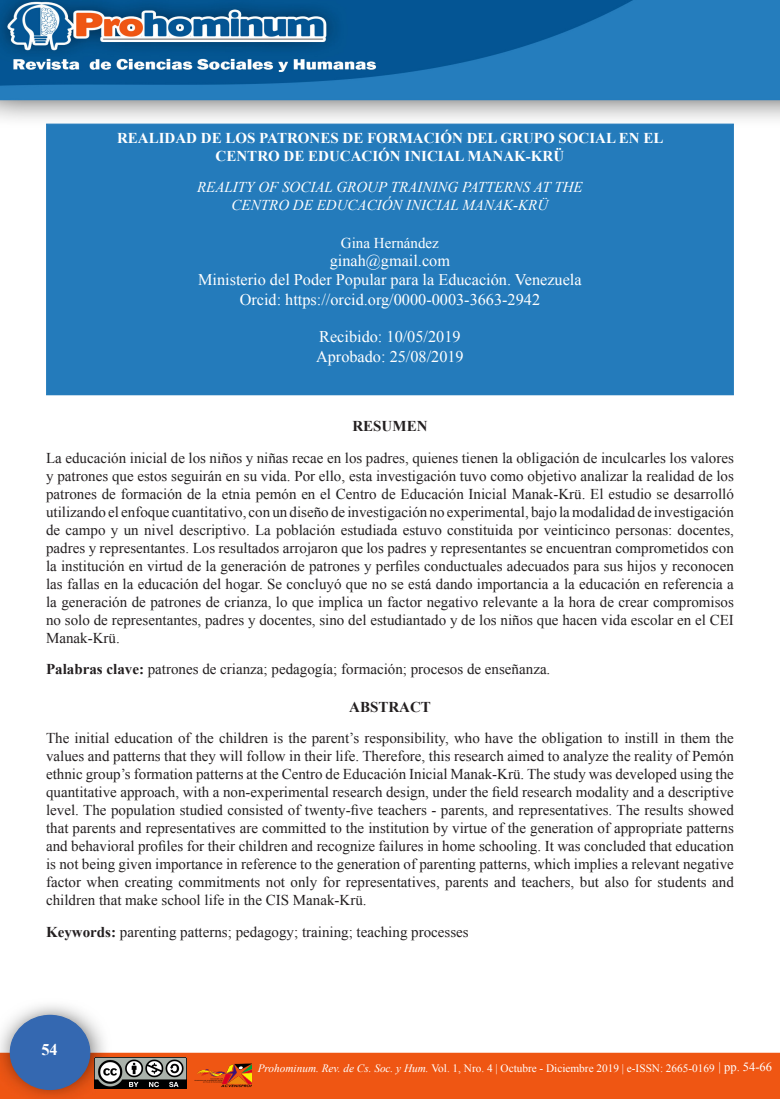
<style>
.page{position:relative;width:780px;height:1099px;background:#fff}
.page>*{position:absolute;margin:0;border:0;box-sizing:border-box;transform-origin:0 0}
.t1{font:16.25px "Times New Roman";color:#fff}
.t2{font:700 16.25px "Times New Roman";color:#fff}
.t3{font:15px/18px "Times New Roman";color:#231f20;text-align:justify}
.t4{font:700 15px "Times New Roman";color:#fff}
.t5{font:italic 15px "Times New Roman";color:#fff}
.t6{font:700 15px "Times New Roman";color:#231f20}
.t7{font:15px "Times New Roman";color:#fff}
.t8{font:12.5px "Times New Roman";color:#fff}
.t9{font:11.25px "Times New Roman";color:#fff}
.s1{font-weight:700}
.s2{font-style:italic}
</style>
<div class="page">
<img style="left:0;top:0;width:780px;height:141px">
<img style="left:0;top:1005px;width:780px;height:93px">
<div style="left:10px;top:1015px;width:80px;height:74px;background:#3468b1;border-radius:50%"></div>
<div style="left:10px;top:1014px;width:80px;height:76px;border:1px solid #3468b1;border-radius:50%"></div>
<img style="left:95px;top:1057px;width:91px;height:31px">
<img style="left:192px;top:1062px;width:59px;height:25px">
<div style="left:46px;top:124px;width:687px;height:271px;background:#247bbb"></div>
<p class="t4" style="left:117px;top:128px;width:548px">REALIDAD DE LOS PATRONES DE FORMACIÓN DEL GRUPO SOCIAL EN EL</p>
<p class="t4" style="left:216px;top:146px;width:350px">CENTRO DE EDUCACIÓN INICIAL MANAK-KRÜ</p>
<p class="t5" style="left:197px;top:177px;width:387px">REALITY OF SOCIAL GROUP TRAINING PATTERNS AT THE</p>
<p class="t5" style="left:231px;top:195px;width:318px">CENTRO DE EDUCACIÓN INICIAL MANAK-KRÜ</p>
<p class="t7" style="left:341px;top:233px;width:99px">Gina Hernández</p>
<p class="t1" style="left:330px;top:249px;width:122px">ginah@gmail.com</p>
<p class="t1" style="left:198px;top:269px;width:385px">Ministerio del Poder Popular para la Educación. Venezuela</p>
<p class="t1" style="left:240px;top:288px;width:302px">Orcid: https://orcid.org/0000-0003-3663-2942</p>
<p class="t1" style="left:319px;top:326px;width:143px">Recibido: 10/05/2019</p>
<p class="t1" style="left:316px;top:345px;width:149px">Aprobado: 25/08/2019</p>
<p class="t6" style="left:352px;top:416px;width:76px">RESUMEN</p>
<p class="t3" style="left:46px;top:448px;width:689px">La educación inicial de los niños y niñas recae en los padres, quienes tienen la obligación de inculcarles los valores y patrones que estos seguirán en su vida. Por ello, esta investigación tuvo como objetivo analizar la realidad de los patrones de formación de la etnia pemón en el Centro de Educación Inicial Manak-Krü. El estudio se desarrolló utilizando el enfoque cuantitativo, con un diseño de investigación no experimental, bajo la modalidad de investigación de campo y un nivel descriptivo. La población estudiada estuvo constituida por veinticinco personas: docentes, padres y representantes. Los resultados arrojaron que los padres y representantes se encuentran comprometidos con la institución en virtud de la generación de patrones y perfiles conductuales adecuados para sus hijos y reconocen las fallas en la educación del hogar. Se concluyó que no se está dando importancia a la educación en referencia a la generación de patrones de crianza, lo que implica un factor negativo relevante a la hora de crear compromisos no solo de representantes, padres y docentes, sino del estudiantado y de los niños que hacen vida escolar en el CEI Manak-Krü.</p>
<p class="t3" style="left:46px;top:659px;width:506px"><span class="s1">Palabras clave:</span> patrones de crianza; pedagogía; formación; procesos de enseñanza.</p>
<p class="t6" style="left:349px;top:696px;width:83px">ABSTRACT</p>
<p class="t3" style="left:46px;top:729px;width:689px">The initial education of the children is the parent’s responsibility, who have the obligation to instill in them the values and patterns that they will follow in their life. Therefore, this research aimed to analyze the reality of Pemón ethnic group’s formation patterns at the Centro de Educación Inicial Manak-Krü. The study was developed using the quantitative approach, with a non-experimental research design, under the field research modality and a descriptive level. The population studied consisted of twenty-five teachers - parents, and representatives. The results showed that parents and representatives are committed to the institution by virtue of the generation of appropriate patterns and behavioral profiles for their children and recognize failures in home schooling. It was concluded that education is not being given importance in reference to the generation of parenting patterns, which implies a relevant negative factor when creating commitments not only for representatives, parents and teachers, but also for students and children that make school life in the CIS Manak-Krü.</p>
<p class="t3" style="left:46px;top:922px;width:424px"><span class="s1">Keywords:</span> parenting patterns; pedagogy; training; teaching processes</p>
<p class="t2" style="left:41px;top:1037px;width:18px">54</p>
<p class="t8" style="left:718px;top:1058px;width:55px">| pp. 54-66</p>
<p class="t9" style="left:258px;top:1060px;width:458px"><span class="s2">Prohominum. Rev. de Cs. Soc. y Hum.</span> Vol. 1, Nro. 4 | Octubre - Diciembre 2019 | e-ISSN: 2665-0169</p>
</div>
